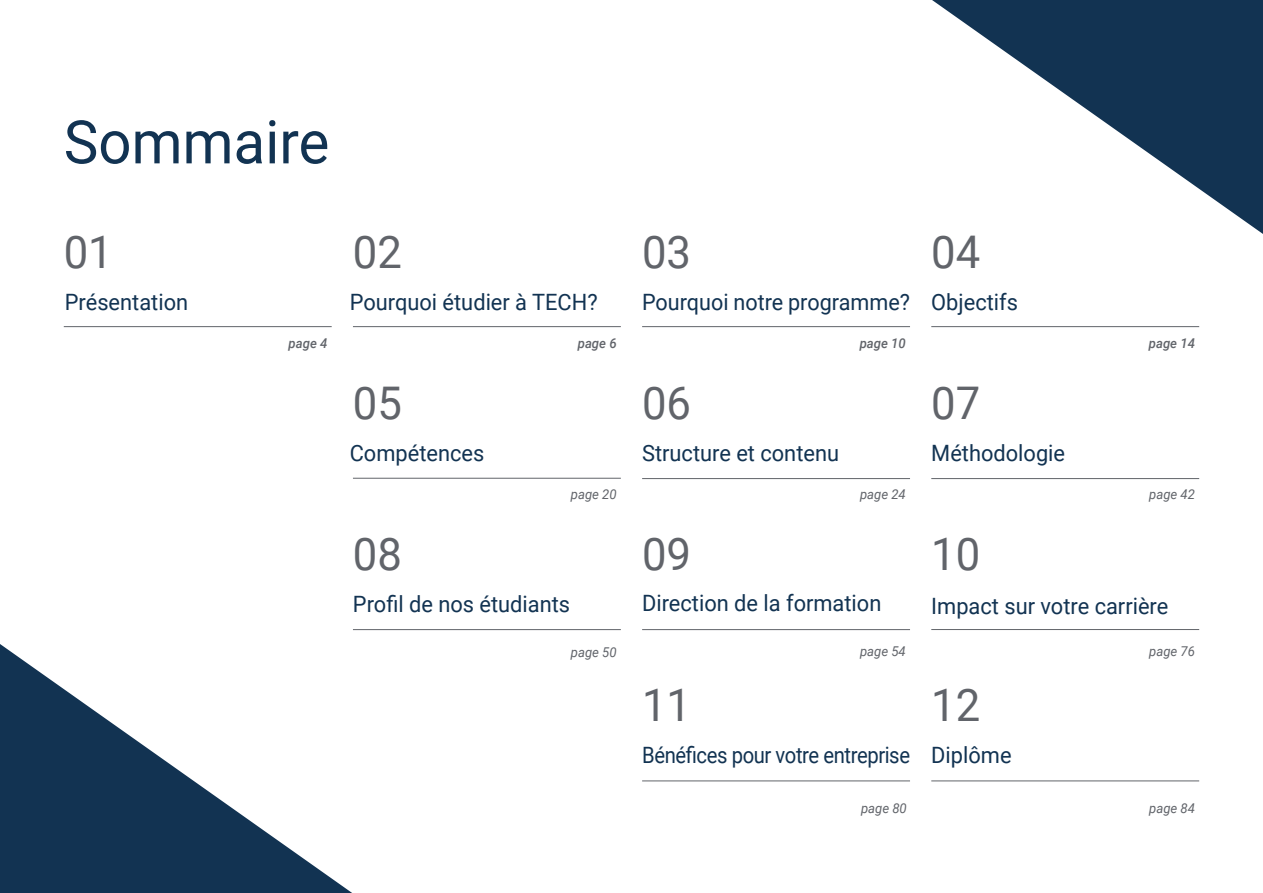
<style>
.page{position:relative;width:1263px;height:893px;background:#fff}
.page>*{position:absolute;margin:0;border:0;box-sizing:border-box;transform-origin:0 0}
.t1{font:60px "Roboto";color:#123352}
.t2{font:45px "Roboto";color:#61646a}
.t3{font:22.5px "Roboto";color:#123352}
.t4{font:22.5px "Roboto";letter-spacing:-.02em;color:#123352;scale:.9 1}
.t5{font:22.5px "Roboto";color:#123352;scale:.96 1}
.t6{font:italic 13.5px "Roboto";color:#61646a}
.t7{font:italic 500 13.5px "Roboto";color:#61646a}
</style>
<div class="page">
<svg style="left:0;top:644px;width:352px;height:249px"></svg>
<svg style="left:932px;top:0;width:331px;height:234px"></svg>
<hr style="left:64px;top:326px;width:268px;height:1px;background:#61646a">
<hr style="left:642px;top:478px;width:268px;height:1px;background:#61646a">
<hr style="left:642px;top:629px;width:268px;height:1px;background:#61646a">
<hr style="left:353px;top:326px;width:268px;height:1px;background:#61646a">
<hr style="left:353px;top:478px;width:268px;height:1px;background:#61646a">
<hr style="left:931px;top:478px;width:268px;height:1px;background:#61646a">
<hr style="left:931px;top:629px;width:268px;height:1px;background:#61646a">
<hr style="left:642px;top:780px;width:268px;height:1px;background:#61646a">
<hr style="left:931px;top:780px;width:268px;height:1px;background:#61646a">
<hr style="left:642px;top:326px;width:268px;height:1px;background:#61646a">
<hr style="left:353px;top:629px;width:268px;height:1px;background:#61646a">
<hr style="left:931px;top:326px;width:268px;height:1px;background:#61646a">
<h1 class="t1" style="left:64px;top:100px;width:267px">Sommaire</h1>
<h2 class="t2" style="left:64px;top:220px;width:51px">01</h2>
<p class="t3" style="left:65px;top:286px;width:125px">Présentation</p>
<h2 class="t2" style="left:353px;top:220px;width:51px">02</h2>
<p class="t3" style="left:350px;top:286px;width:249px">Pourquoi étudier à TECH?</p>
<h2 class="t2" style="left:642px;top:220px;width:51px">03</h2>
<p class="t5" style="left:642px;top:286px;width:280px">Pourquoi notre programme?</p>
<h2 class="t2" style="left:931px;top:220px;width:51px">04</h2>
<p class="t3" style="left:931px;top:286px;width:88px">Objectifs</p>
<p class="t7" style="left:289px;top:333px;width:40px">page 4</p>
<p class="t7" style="left:578px;top:333px;width:40px">page 6</p>
<p class="t7" style="left:860px;top:333px;width:48px">page 10</p>
<p class="t7" style="left:1149px;top:333px;width:48px">page 14</p>
<h2 class="t2" style="left:353px;top:372px;width:51px">05</h2>
<h2 class="t2" style="left:642px;top:371px;width:51px">06</h2>
<h2 class="t2" style="left:931px;top:371px;width:51px">07</h2>
<p class="t3" style="left:350px;top:438px;width:136px">Compétences</p>
<p class="t3" style="left:642px;top:437px;width:198px">Structure et contenu</p>
<p class="t3" style="left:931px;top:437px;width:135px">Méthodologie</p>
<p class="t6" style="left:571px;top:485px;width:47px">page 20</p>
<p class="t6" style="left:860px;top:485px;width:47px">page 24</p>
<p class="t6" style="left:1149px;top:485px;width:47px">page 42</p>
<h2 class="t2" style="left:353px;top:522px;width:51px">08</h2>
<h2 class="t2" style="left:642px;top:522px;width:51px">09</h2>
<h2 class="t2" style="left:931px;top:522px;width:51px">10</h2>
<p class="t3" style="left:353px;top:588px;width:219px">Profil de nos étudiants</p>
<p class="t3" style="left:642px;top:587px;width:241px">Direction de la formation</p>
<p class="t3" style="left:931px;top:590px;width:239px">Impact sur votre carrière</p>
<p class="t6" style="left:571px;top:642px;width:47px">page 50</p>
<p class="t6" style="left:860px;top:642px;width:47px">page 54</p>
<p class="t6" style="left:1149px;top:642px;width:47px">page 76</p>
<h2 class="t2" style="left:642px;top:674px;width:51px">11</h2>
<h2 class="t2" style="left:931px;top:674px;width:51px">12</h2>
<p class="t4" style="left:642px;top:739px;width:299px">Bénéfices pour votre entreprise</p>
<p class="t3" style="left:931px;top:739px;width:82px">Diplôme</p>
<p class="t6" style="left:861px;top:798px;width:47px">page 80</p>
<p class="t6" style="left:1149px;top:798px;width:47px">page 84</p>
</div>
